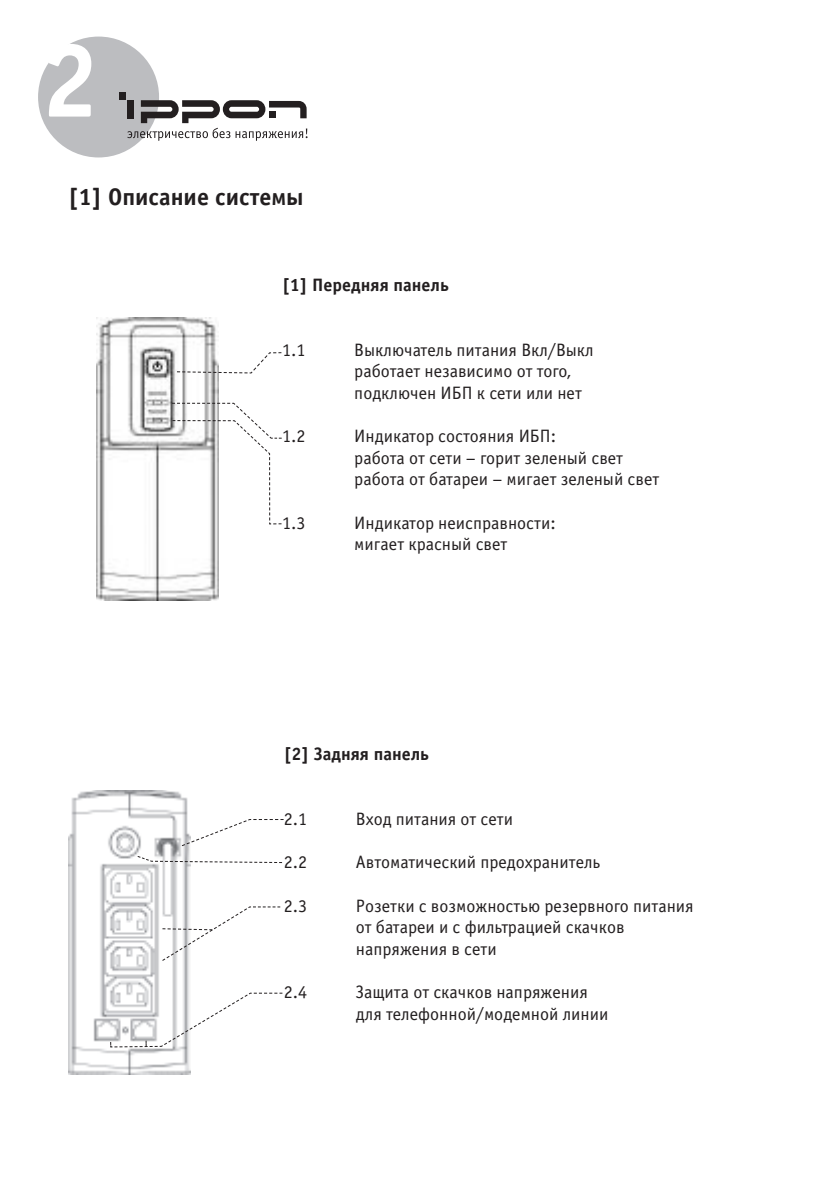
<style>
.page{position:relative;width:840px;height:1191px;background:#fff}
.page>*{position:absolute;margin:0;border:0;box-sizing:border-box;transform-origin:0 0}
.t1{font:700 106px "Officina Sans C";color:#fff}
.t2{font:700 24px "Officina Sans C";color:#231f20}
.t3{font:18px/21.6px "Officina Sans C";color:#231f20}
.t4{font:700 18px "Officina Sans C";color:#231f20}
</style>
<div class="page">
<img style="left:96px;top:317px;width:123px;height:283px">
<svg style="left:177px;top:352px;width:104px;height:22px"></svg>
<svg style="left:172px;top:402px;width:109px;height:123px"></svg>
<img style="left:68px;top:790px;width:122px;height:284px">
<svg style="left:110px;top:992px;width:172px;height:56px"></svg>
<svg style="left:180px;top:818px;width:103px;height:29px"></svg>
<svg style="left:136px;top:855px;width:146px;height:8px"></svg>
<svg style="left:161px;top:906px;width:119px;height:56px"></svg>
<div style="left:38px;top:37px;width:121px;height:120px;background:#bcbdc0;border-radius:50%"></div>
<div style="left:119px;top:93px;width:6px;height:7px;background:#231f20"></div>
<svg style="left:127px;top:100px;width:180px;height:41px"></svg>
<h1 class="t1" style="left:40px;top:18px;width:60px">2</h1>
<h2 class="t2" style="left:68px;top:183px;width:237px">[1] Описание системы</h2>
<p class="t4" style="left:282px;top:274px;width:168px">[1] Передняя панель</p>
<p class="t3" style="left:282px;top:339px;width:25px">1.1</p>
<p class="t3" style="left:354px;top:339px;width:241px">Выключатель питания Вкл/Выкл работает независимо от того, подключен ИБП к сети или нет</p>
<p class="t3" style="left:282px;top:425px;width:25px">1.2</p>
<p class="t3" style="left:354px;top:425px;width:306px">Индикатор состояния ИБП:<br>работа от сети – горит зеленый свет работа от батареи – мигает зеленый свет</p>
<p class="t3" style="left:282px;top:511px;width:25px">1.3</p>
<p class="t3" style="left:354px;top:511px;width:203px">Индикатор неисправности: мигает красный свет</p>
<p class="t4" style="left:283px;top:743px;width:147px">[2] Задняя панель</p>
<p class="t3" style="left:283px;top:808px;width:25px">2.1</p>
<p class="t3" style="left:355px;top:808px;width:159px">Вход питания от сети</p>
<p class="t3" style="left:283px;top:851px;width:25px">2.2</p>
<p class="t3" style="left:355px;top:851px;width:246px">Автоматический предохранитель</p>
<p class="t3" style="left:283px;top:894px;width:25px">2.3</p>
<p class="t3" style="left:355px;top:894px;width:339px">Розетки с возможностью резервного питания от батареи и с фильтрацией скачков напряжения в сети</p>
<p class="t3" style="left:283px;top:981px;width:25px">2.4</p>
<p class="t3" style="left:355px;top:981px;width:254px">Защита от скачков напряжения для телефонной/модемной линии</p>
</div>
